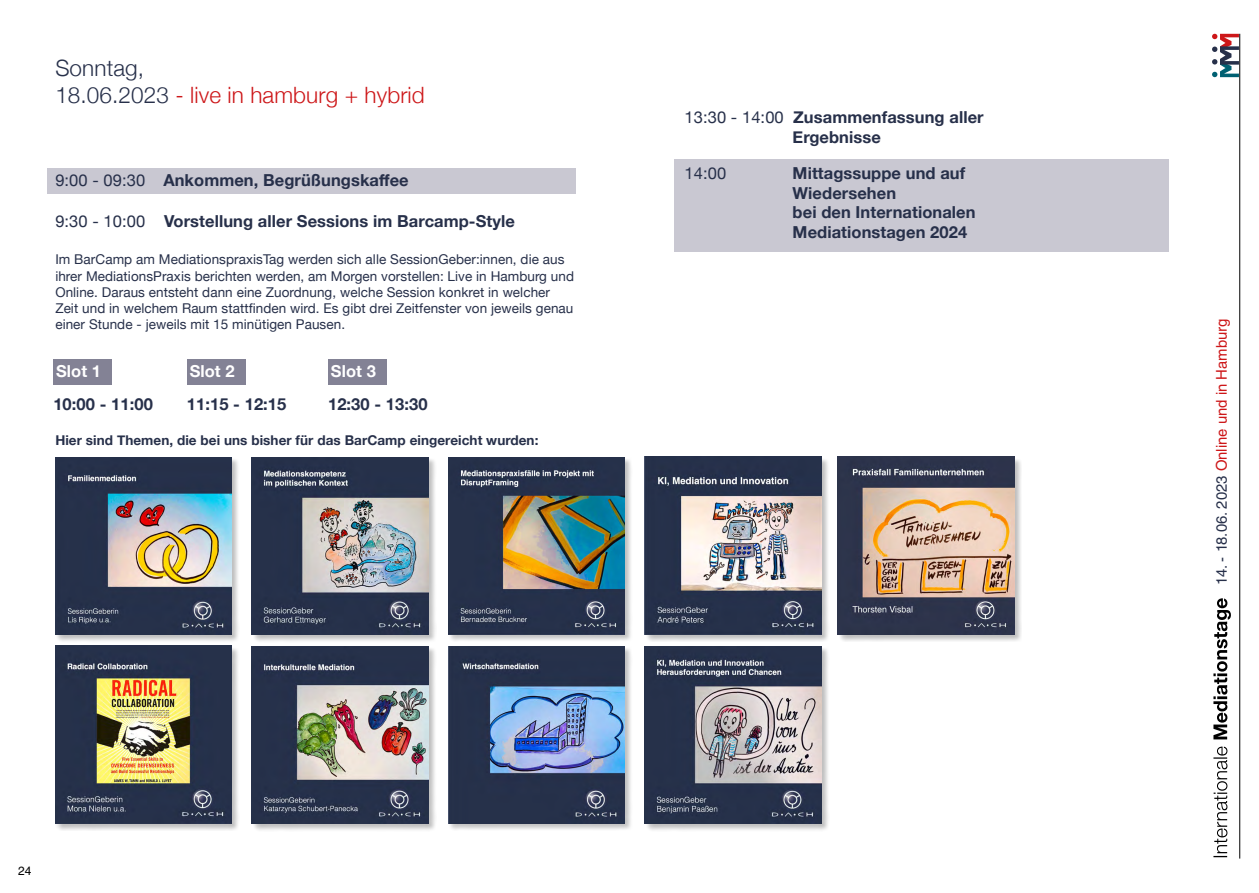
<style>
.page{position:relative;width:1259px;height:893px;background:#fff}
.page>*{position:absolute;margin:0;border:0;box-sizing:border-box;transform-origin:0 0}
.t1{font:300 22.5px/27px "Helvetica Neue";letter-spacing:.005em;color:#cd1719}
.t2{font:700 16.5px/19.8px "Helvetica Neue";letter-spacing:.005em;color:#27304a}
.t3{font:700 16.5px "Helvetica Neue";letter-spacing:.005em;color:#fff}
.t4{font:16.5px "Helvetica Neue";color:#27304a}
.t5{font:14.85px "Helvetica LT Std";color:#cd1719}
.t6{font:13.5px/16.2px "Helvetica Neue";letter-spacing:.005em;color:#27304a}
.t7{font:700 13.5px "Helvetica Neue";letter-spacing:.005em;color:#27304a}
.t8{font:12px "Helvetica LT Std";color:#000}
.s1{color:#27304a}
.s2{font-weight:400}
</style>
<div class="page">
<div style="left:47px;top:168px;width:528px;height:25px;background:#c9c8d2"></div>
<div style="left:674px;top:159px;width:494px;height:92px;background:#c9c8d2"></div>
<svg style="left:1212px;top:34px;width:27px;height:43px"></svg>
<hr style="left:1239px;top:34px;width:1px;height:824px;background:#000">
<svg style="left:1213px;top:598px;width:18px;height:259px"></svg>
<div style="left:55px;top:457px;width:185px;height:185px;background:#000;opacity:.25"></div>
<img style="left:55px;top:457px;width:177px;height:177px">
<div style="left:252px;top:646px;width:184px;height:185px;background:#000;opacity:.25"></div>
<img style="left:252px;top:646px;width:176px;height:177px">
<div style="left:448px;top:646px;width:184px;height:185px;background:#000;opacity:.25"></div>
<img style="left:448px;top:646px;width:176px;height:177px">
<div style="left:252px;top:457px;width:184px;height:185px;background:#000;opacity:.25"></div>
<img style="left:252px;top:457px;width:176px;height:177px">
<div style="left:448px;top:457px;width:184px;height:185px;background:#000;opacity:.25"></div>
<img style="left:448px;top:457px;width:176px;height:177px">
<div style="left:645px;top:457px;width:184px;height:185px;background:#000;opacity:.25"></div>
<img style="left:645px;top:457px;width:176px;height:177px">
<div style="left:838px;top:457px;width:184px;height:185px;background:#000;opacity:.25"></div>
<img style="left:837px;top:457px;width:177px;height:177px">
<div style="left:645px;top:646px;width:184px;height:185px;background:#000;opacity:.25"></div>
<img style="left:645px;top:646px;width:176px;height:177px">
<div style="left:55px;top:646px;width:185px;height:185px;background:#000;opacity:.25"></div>
<img style="left:55px;top:646px;width:177px;height:177px">
<div style="left:53px;top:359px;width:59px;height:25px;background:#838295"></div>
<div style="left:328px;top:359px;width:59px;height:25px;background:#838295"></div>
<div style="left:187px;top:359px;width:59px;height:25px;background:#838295"></div>
<h1 class="t1" style="left:55px;top:53px;width:371px"><span class="s1">Sonntag,<br>18.06.2023</span> - live in hamburg + hybrid</h1>
<p class="t2" style="left:55px;top:171px;width:355px"><span class="s2">9:00 - 09:30</span> Ankommen, Begrüßungskaffee</p>
<p class="t2" style="left:55px;top:212px;width:461px"><span class="s2">9:30 - 10:00</span> Vorstellung aller Sessions im Barcamp-Style</p>
<p class="t6" style="left:55px;top:252px;width:520px">Im BarCamp am MediationspraxisTag werden sich alle SessionGeber:innen, die aus ihrer MediationsPraxis berichten werden, am Morgen vorstellen: Live in Hamburg und Online. Daraus entsteht dann eine Zuordnung, welche Session konkret in welcher Zeit und in welchem Raum stattfinden wird. Es gibt drei Zeitfenster von jeweils genau einer Stunde - jeweils mit 15 minütigen Pausen.</p>
<p class="t3" style="left:56px;top:359px;width:47px">Slot 1</p>
<p class="t2" style="left:53px;top:394px;width:101px">10:00 - 11:00</p>
<p class="t3" style="left:190px;top:359px;width:47px">Slot 2</p>
<p class="t2" style="left:187px;top:394px;width:101px">11:15 - 12:15</p>
<p class="t3" style="left:331px;top:359px;width:47px">Slot 3</p>
<p class="t2" style="left:328px;top:394px;width:101px">12:30 - 13:30</p>
<p class="t7" style="left:55px;top:429px;width:484px">Hier sind Themen, die bei uns bisher für das BarCamp eingereicht wurden:</p>
<p class="t2" style="left:684px;top:108px;width:300px;text-align:center"><span class="s2">13:30 - 14:00</span> Zusammenfassung aller<br>Ergebnisse</p>
<p class="t4" style="left:684px;top:161px;width:43px">14:00</p>
<p class="t2" style="left:792px;top:163px;width:184px">Mittagssuppe und auf<br>Wiedersehen<br>bei den Internationalen<br>Mediationstagen 2024</p>
<p class="t8" style="left:18px;top:863px;width:15px">24</p>
<p class="t5" style="left:1213px;top:585px;width:267px;rotate:-90deg"><span class="s1">14. - 18.06. 2023</span> Online und in Hamburg</p>
</div>
